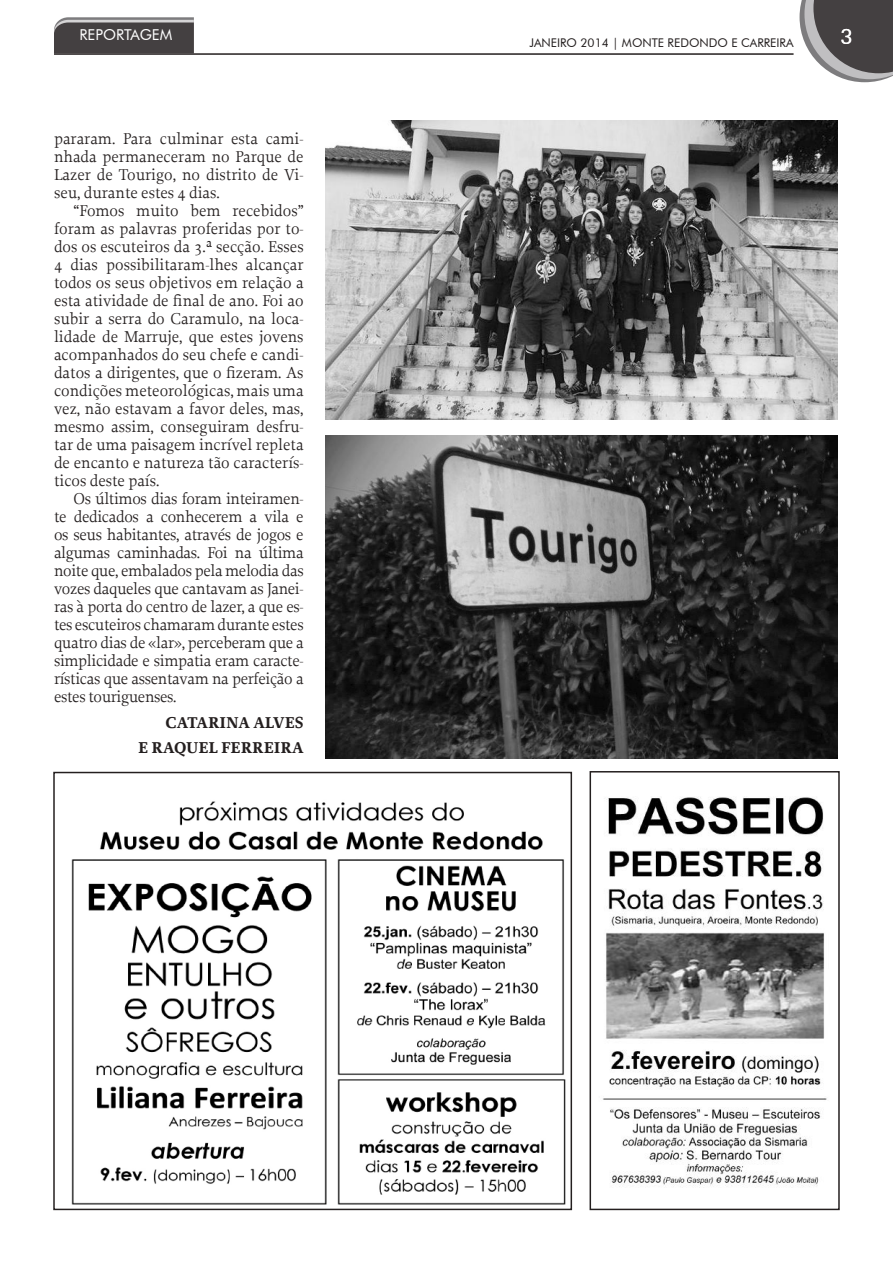
<style>
.page{position:relative;width:893px;height:1263px;background:#fff}
.page>*{position:absolute;margin:0;border:0;box-sizing:border-box;transform-origin:0 0}
.t1{font:21px "Futura BT";color:#fff}
.t2{font:16.5px/18px "Proforma";color:#241f1f;text-align:justify}
.t3{font:700 16.5px/25.5px "Proforma";color:#241f1f;text-align:right}
.t4{font:15px "Futura BT";color:#fff}
.t5{font:12px "Futura BT";color:#241f1f}
</style>
<div class="page">
<svg style="left:799px;top:0;width:94px;height:82px;background:#737072"></svg>
<svg style="left:54px;top:17px;width:140px;height:36px;background:#555253"></svg>
<hr style="left:54px;top:53px;width:740px;height:2px;background:#241f1f">
<img style="left:326px;top:120px;width:512px;height:300px">
<img style="left:326px;top:436px;width:512px;height:323px">
<img style="left:71px;top:801px;width:495px;height:404px">
<div style="left:53px;top:772px;width:519px;height:438px;border:2px solid #241f1f"></div>
<img style="left:603px;top:797px;width:224px;height:391px">
<div style="left:590px;top:771px;width:250px;height:439px;border:2px solid #241f1f"></div>
<p class="t4" style="left:80px;top:26px;width:94px">REPORTAGEM</p>
<p class="t2" style="left:54px;top:129px;width:251px">pararam. Para culminar esta cami&shy;nhada permaneceram no Parque de Lazer de Tourigo, no distrito de Vi&shy;seu, durante estes 4 dias.</p>
<p class="t2" style="left:54px;top:201px;width:251px;text-indent:20px">“Fomos muito bem recebidos” foram as palavras proferidas por to&shy;dos os escuteiros da 3.ª secção. Esses 4 dias possibilitaram-lhes alcançar todos os seus objetivos em relação a esta atividade de final de ano. Foi ao subir a serra do Caramulo, na loca&shy;lidade de Marruje, que estes jovens acompanhados do seu chefe e candi&shy;datos a dirigentes, que o fizeram. As condições meteorológicas, mais uma vez, não estavam a favor deles, mas, mesmo assim, conseguiram desfru&shy;tar de uma paisagem incrível repleta de encanto e natureza tão caracterís&shy;ticos deste país.</p>
<p class="t2" style="left:54px;top:489px;width:251px;text-indent:20px">Os últimos dias foram inteiramen&shy;te dedicados a conhecerem a vila e os seus habitantes, através de jogos e algumas caminhadas. Foi na última noite que, embalados pela melodia das vozes daqueles que cantavam as Janei&shy;ras à porta do centro de lazer, a que es&shy;tes escuteiros chamaram durante estes quatro dias de «lar», perceberam que a simplicidade e simpatia eram caracte&shy;rísticas que assentavam na perfeição a estes touriguenses.</p>
<p class="t3" style="left:138px;top:709px;width:167px">CATARINA ALVES<br>E RAQUEL FERREIRA</p>
<p class="t5" style="left:529px;top:35px;width:266px">JANEIRO 2014 | MONTE REDONDO E CARREIRA</p>
<p class="t1" style="left:841px;top:23px;width:14px">3</p>
</div>
